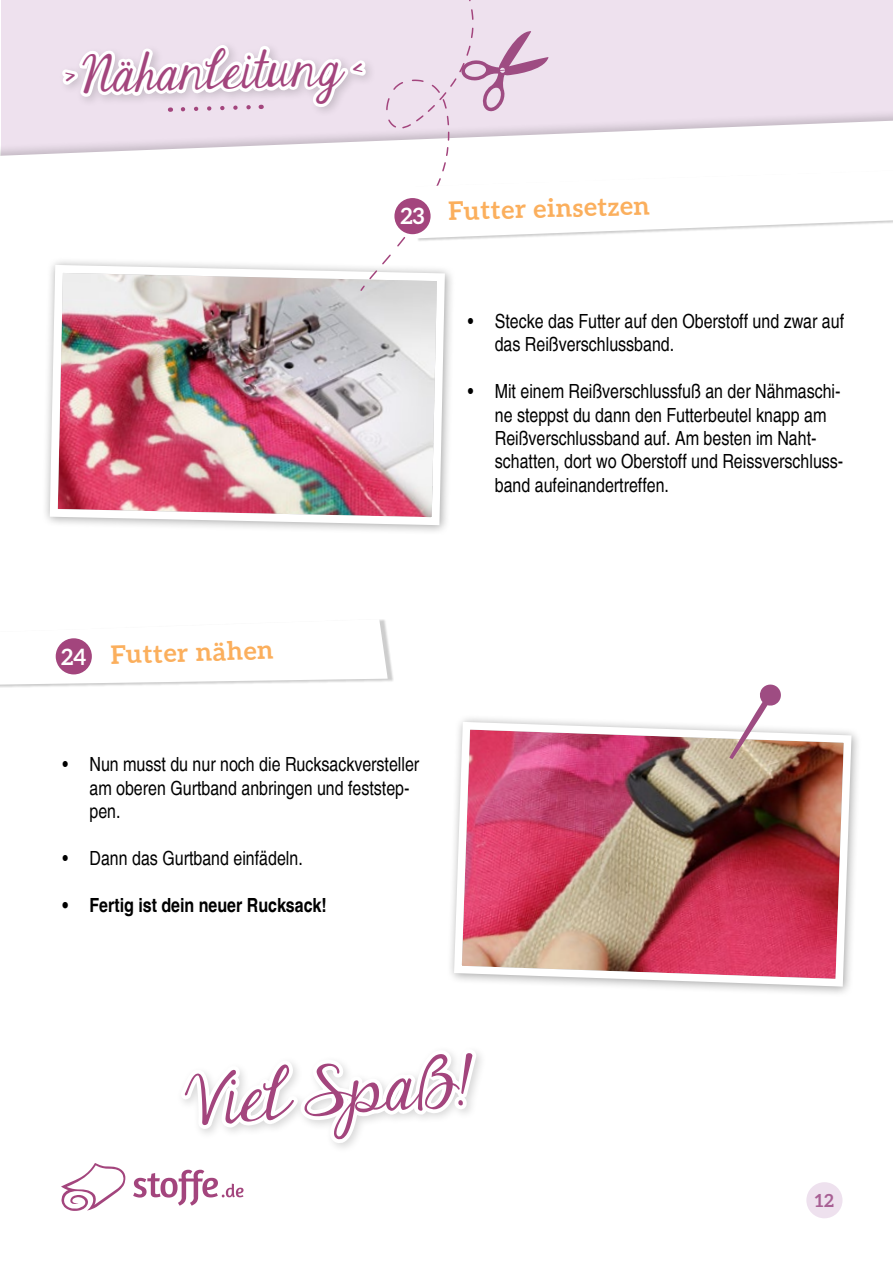
<style>
.page{position:relative;width:893px;height:1263px;background:#fff}
.page>*{position:absolute;margin:0;border:0;box-sizing:border-box;transform-origin:0 0}
.t1{font:58.95px "Janda Elegant Handwriting";color:#a3457d}
.t2{font:44.1px "Janda Elegant Handwriting";color:#a3457d}
.t3{font:700 25.5px "Aleo";color:#fbaf5d}
.t4{font:700 22.5px "Aleo";color:#fff}
.t5{font:condensed 19.5px/23.4px "Helvetica";color:#000}
.t6{font:700 condensed 19.5px "Helvetica";color:#000}
.t7{font:700 18px "Aleo";color:#9e4c82}
</style>
<div class="page">
<div style="left:806px;top:1182px;width:36px;height:36px;background:#eee1ee;border-radius:50%"></div>
<img style="left:46px;top:263px;width:403px;height:266px">
<svg style="left:61px;top:1163px;width:64px;height:48px"></svg>
<svg style="left:133px;top:1170px;width:111px;height:36px"></svg>
<div style="left:0;top:619px;width:393px;height:69px;background:#000;opacity:.2"></div>
<svg style="left:0;top:619px;width:388px;height:65px"></svg>
<div style="left:56px;top:639px;width:35px;height:35px;background:#a3457d;border-radius:50%"></div>
<div style="left:56px;top:638px;width:36px;height:36px;border:2px solid #a3457d;border-radius:50%"></div>
<svg style="left:183px;top:1052px;width:298px;height:96px"></svg>
<img style="left:450px;top:718px;width:405px;height:272px">
<svg style="left:729px;top:684px;width:53px;height:75px"></svg>
<svg style="left:56px;top:0;width:837px;height:292px"></svg>
<h2 class="t2" style="left:64px;top:44px;width:299px;rotate:-2deg"><sup>&gt;</sup> Nähanleitung <sup>&lt;</sup></h2>
<p class="t4" style="left:400px;top:202px;width:26px">23</p>
<h3 class="t3" style="left:448px;top:197px;width:203px;rotate:-2deg">Futter einsetzen</h3>
<p class="t5" style="left:495px;top:309px;width:351px;text-indent:-27px">• Stecke das Futter auf den Oberstoff und zwar auf das Reißverschlussband.</p>
<p class="t5" style="left:495px;top:379px;width:350px;text-indent:-27px">• Mit einem Reißverschlussfuß an der Nähmaschi&shy;ne steppst du dann den Futterbeutel knapp am Reißverschlussband auf. Am besten im Naht&shy;schatten, dort wo Oberstoff und Reissverschluss&shy;band aufeinandertreffen.</p>
<p class="t4" style="left:61px;top:644px;width:27px">24</p>
<h3 class="t3" style="left:110px;top:640px;width:164px;rotate:-2deg">Futter nähen</h3>
<p class="t5" style="left:89px;top:752px;width:331px;text-indent:-27px">• Nun musst du nur noch die Rucksackversteller am oberen Gurtband anbringen und feststep&shy;pen.</p>
<p class="t5" style="left:62px;top:846px;width:242px">• Dann das Gurtband einfädeln.</p>
<p class="t6" style="left:62px;top:891px;width:266px">• Fertig ist dein neuer Rucksack!</p>
<h1 class="t1" style="left:181px;top:1059px;width:293px;rotate:-4deg">Viel Spaß!</h1>
<p class="t7" style="left:815px;top:1190px;width:20px">12</p>
</div>
